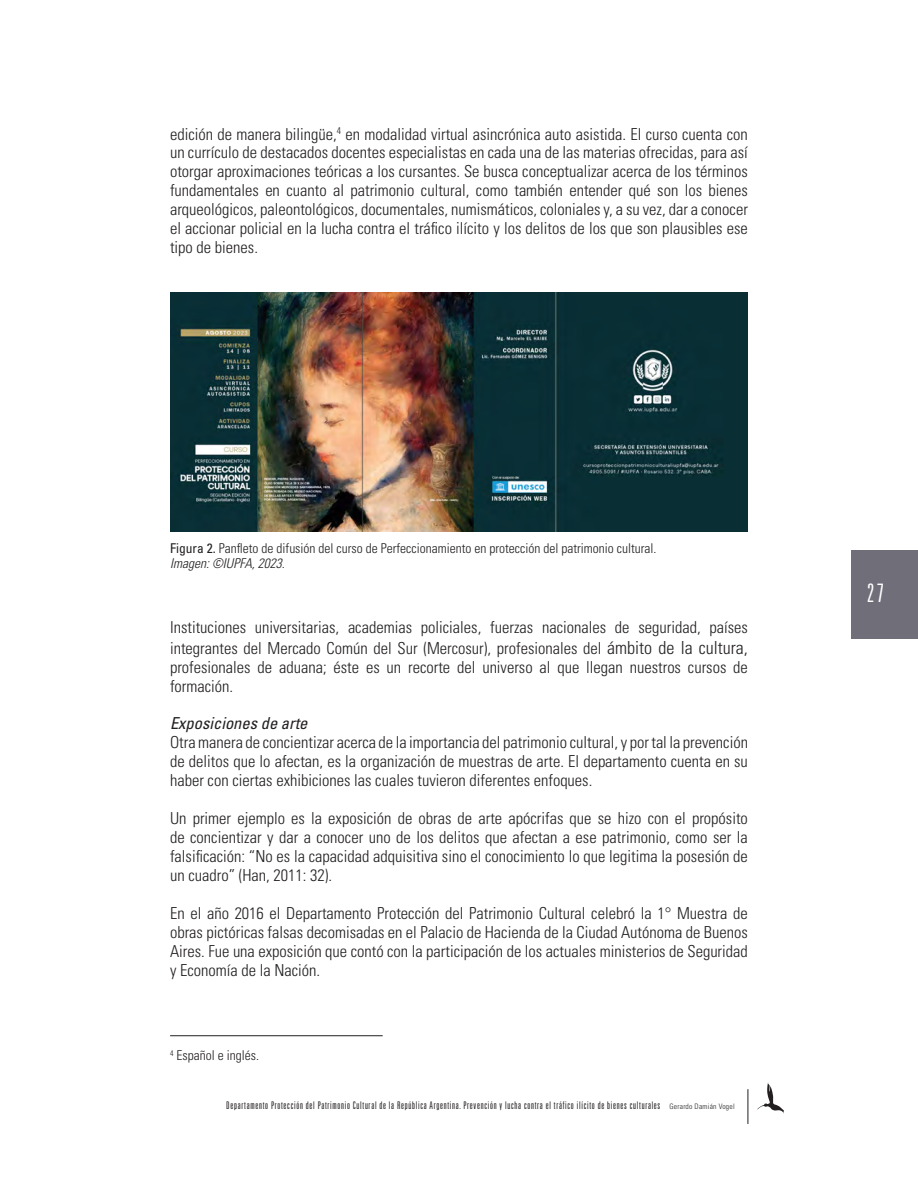
<style>
.page{position:relative;width:918px;height:1188px;background:#fff}
.page>*{position:absolute;margin:0;border:0;box-sizing:border-box;transform-origin:0 0}
.t1{font:300 ultra-condensed 25.5px "Univers LT Std";color:#fff}
.Normal_wrd_86{font:300 condensed 16.5px/18.9px "Univers LT Std";color:#231f20;text-align:justify}
.Normal_wrd_86-2{font:italic condensed 16.5px "Univers LT Std";color:#231f20}
.Normal_wrd_86-3{font:300 condensed 13.5px "Univers LT Std";color:#231f20}
.Normal_wrd_86-4{font:italic 300 condensed 13.5px "Univers LT Std";color:#231f20}
.CR_Notas_al_pie{font:300 condensed 13.5px "Univers LT Std";color:#231f20}
.t2{font:300 ultra-condensed 10.5px "Univers LT Std";letter-spacing:.07em;color:#231f20}
.s1{font-weight:400}
.s2{font-size:18px}
.s3{font-stretch:condensed;font-size:7.5px}
</style>
<div class="page">
<hr style="left:748px;top:1089px;width:1px;height:35px;background:#231f20">
<div style="left:851px;top:550px;width:67px;height:88px;background:#706e79"></div>
<svg style="left:757px;top:1082px;width:27px;height:32px"></svg>
<hr style="left:170px;top:1035px;width:213px;height:1px;background:#231f20">
<img style="left:170px;top:292px;width:578px;height:240px">
<p class="Normal_wrd_86" style="left:170px;top:124px;width:579px">edición de manera bilingüe,<sup>4</sup> en modalidad virtual asincrónica auto asistida. El curso cuenta con un currículo de destacados docentes especialistas en cada una de las materias ofrecidas, para así otorgar aproximaciones teóricas a los cursantes. Se busca conceptualizar acerca de los términos fundamentales en cuanto al patrimonio cultural, como también entender qué son los bienes arqueológicos, paleontológicos, documentales, numismáticos, coloniales y, a su vez, dar a conocer el accionar policial en la lucha contra el tráfico ilícito y los delitos de los que son plausibles ese tipo de bienes.</p>
<p class="Normal_wrd_86-3" style="left:170px;top:540px;width:488px"><span class="s1">Figura 2.</span> Panfleto de difusión del curso de Perfeccionamiento en protección del patrimonio cultural.</p>
<p class="Normal_wrd_86-4" style="left:170px;top:555px;width:116px">Imagen: ©IUPFA, 2023.</p>
<p class="Normal_wrd_86" style="left:170px;top:617px;width:579px;line-height:20.7px">Instituciones universitarias, academias policiales, fuerzas nacionales de seguridad, países integrantes del Mercado Común del Sur (Mercosur), profesionales del <span class="s2">ámbito de la cultura,</span></p>
<p class="Normal_wrd_86" style="left:170px;top:657px;width:579px">profesionales de aduana; éste es un recorte del universo al que llegan nuestros cursos de formación.</p>
<p class="Normal_wrd_86-2" style="left:170px;top:713px;width:139px">Exposiciones de arte</p>
<p class="Normal_wrd_86" style="left:170px;top:733px;width:579px">Otra manera de concientizar acerca de la importancia del patrimonio cultural, y por tal la prevención de delitos que lo afectan, es la organización de muestras de arte. El departamento cuenta en su haber con ciertas exhibiciones las cuales tuvieron diferentes enfoques.</p>
<p class="Normal_wrd_86" style="left:170px;top:809px;width:579px">Un primer ejemplo es la exposición de obras de arte apócrifas que se hizo con el propósito de concientizar y dar a conocer uno de los delitos que afectan a ese patrimonio, como ser la falsificación: “No es la capacidad adquisitiva sino el conocimiento lo que legitima la posesión de un cuadro” (Han, 2011: 32).</p>
<p class="Normal_wrd_86" style="left:170px;top:904px;width:579px">En el año 2016 el Departamento Protección del Patrimonio Cultural celebró la 1° Muestra de obras pictóricas falsas decomisadas en el Palacio de Hacienda de la Ciudad Autónoma de Buenos Aires. Fue una exposición que contó con la participación de los actuales ministerios de Seguridad y Economía de la Nación.</p>
<p class="CR_Notas_al_pie" style="left:170px;top:1048px;width:90px"><sup>4</sup> Español e inglés.</p>
<p class="t2" style="left:226px;top:1100px;width:510px">Departamento Protección del Patrimonio Cultural de la República Argentina. Prevención y lucha contra el tráfico ilícito de bienes culturales <span class="s3">Gerardo Damián Vogel</span></p>
<h1 class="t1" style="left:867px;top:579px;width:18px">27</h1>
</div>
